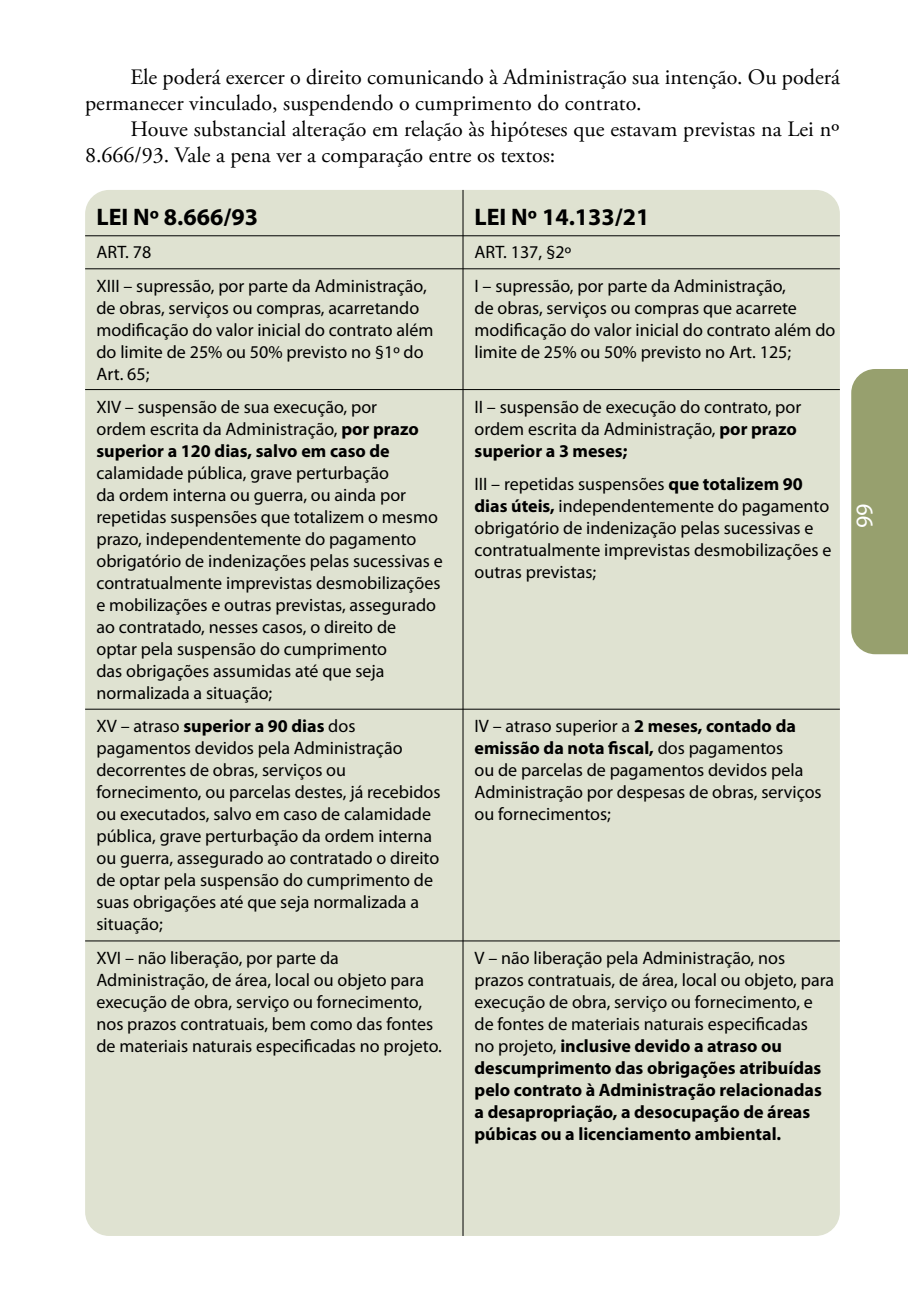
<style>
.page{position:relative;width:908px;height:1304px;background:#fff}
.page>*{position:absolute;margin:0;border:0;box-sizing:border-box;transform-origin:0 0}
.t1{font:700 24px "Myriad Pro";color:#000}
.t2{font:24px "Myriad Pro";color:#fff}
.t3{font:22px/26px "Adobe Garamond Pro";color:#000}
.t4{font:18px/22px "Myriad Pro";color:#000}
.t5{font:700 18px/22px "Myriad Pro";color:#000}
.s1{font-weight:700}
.s2{font-weight:400}
</style>
<div class="page">
<div style="left:851px;top:369px;width:56px;height:285px;background:#97a06e"></div>
<div style="left:85px;top:190px;width:754px;height:1046px;background:#dfe2d1;border-radius:24px"></div>
<hr style="left:85px;top:235px;width:754px;height:1px;background:#000">
<hr style="left:85px;top:268px;width:754px;height:1px;background:#000">
<hr style="left:85px;top:389px;width:754px;height:1px;background:#000">
<hr style="left:85px;top:709px;width:754px;height:1px;background:#000">
<hr style="left:85px;top:940px;width:754px;height:1px;background:#000">
<hr style="left:462px;top:190px;width:1px;height:1046px;background:#000">
<p class="t3" style="left:85px;top:65px;width:756px;text-indent:45px">Ele poderá exercer o direito comunicando à Administração sua intenção. Ou poderá permanecer vinculado, suspendendo o cumprimento do contrato.</p>
<p class="t3" style="left:85px;top:117px;width:755px;text-indent:45px">Houve substancial alteração em relação às hipóteses que estavam previstas na Lei nº<br>8.666/93. Vale a pena ver a comparação entre os textos:</p>
<h1 class="t1" style="left:96px;top:201px;width:163px">LEI Nº 8.666/93</h1>
<p class="t4" style="left:96px;top:235px;width:331px;line-height:33.4px">ART. 78<br>XIII – supressão, por parte da Administração,</p>
<p class="t4" style="left:96px;top:296px;width:338px">de obras, serviços ou compras, acarretando modificação do valor inicial do contrato além do limite de 25% ou 50% previsto no §1º do Art. 65;</p>
<p class="t4" style="left:96px;top:396px;width:324px">XIV – suspensão de sua execução, por ordem escrita da Administração, <span class="s1">por prazo superior a 120 dias, salvo em caso de</span></p>
<p class="t4" style="left:96px;top:462px;width:348px">calamidade pública, grave perturbação<br>da ordem interna ou guerra, ou ainda por repetidas suspensões que totalizem o mesmo prazo, independentemente do pagamento obrigatório de indenizações pelas sucessivas e contratualmente imprevistas desmobilizações e mobilizações e outras previstas, assegurado ao contratado, nesses casos, o direito de<br>optar pela suspensão do cumprimento<br>das obrigações assumidas até que seja normalizada a situação;</p>
<p class="t4" style="left:96px;top:715px;width:345px">XV – atraso <span class="s1">superior a 90 dias</span> dos pagamentos devidos pela Administração decorrentes de obras, serviços ou fornecimento, ou parcelas destes, já recebidos ou executados, salvo em caso de calamidade pública, grave perturbação da ordem interna ou guerra, assegurado ao contratado o direito de optar pela suspensão do cumprimento de suas obrigações até que seja normalizada a situação;</p>
<p class="t4" style="left:96px;top:946px;width:347px">XVI – não liberação, por parte da Administração, de área, local ou objeto para execução de obra, serviço ou fornecimento, nos prazos contratuais, bem como das fontes de materiais naturais especificadas no projeto.</p>
<h1 class="t1" style="left:474px;top:201px;width:176px">LEI Nº 14.133/21</h1>
<p class="t4" style="left:474px;top:235px;width:313px;line-height:33.4px">ART. 137, §2º<br>I – supressão, por parte da Administração,</p>
<p class="t4" style="left:474px;top:296px;width:362px">de obras, serviços ou compras que acarrete modificação do valor inicial do contrato além do limite de 25% ou 50% previsto no Art. 125;</p>
<p class="t4" style="left:474px;top:396px;width:328px">II – suspensão de execução do contrato, por ordem escrita da Administração, <span class="s1">por prazo superior a 3 meses;</span></p>
<p class="t4" style="left:474px;top:473px;width:358px">III – repetidas suspensões <span class="s1">que totalizem 90 dias úteis,</span> independentemente do pagamento obrigatório de indenização pelas sucessivas e contratualmente imprevistas desmobilizações e outras previstas;</p>
<p class="t4" style="left:474px;top:715px;width:348px">IV – atraso superior a <span class="s1">2 meses, contado da emissão da nota fiscal,</span> dos pagamentos<br>ou de parcelas de pagamentos devidos pela Administração por despesas de obras, serviços ou fornecimentos;</p>
<p class="t5" style="left:474px;top:946px;width:361px"><span class="s2">V – não liberação pela Administração, nos prazos contratuais, de área, local ou objeto, para execução de obra, serviço ou fornecimento, e de fontes de materiais naturais especificadas<br>no projeto,</span> inclusive devido a atraso ou descumprimento das obrigações atribuídas pelo contrato à Administração relacionadas a desapropriação, a desocupação de áreas púbicas ou a licenciamento ambiental.</p>
<h1 class="t2" style="left:849px;top:528px;width:26px;rotate:-90deg">99</h1>
</div>
